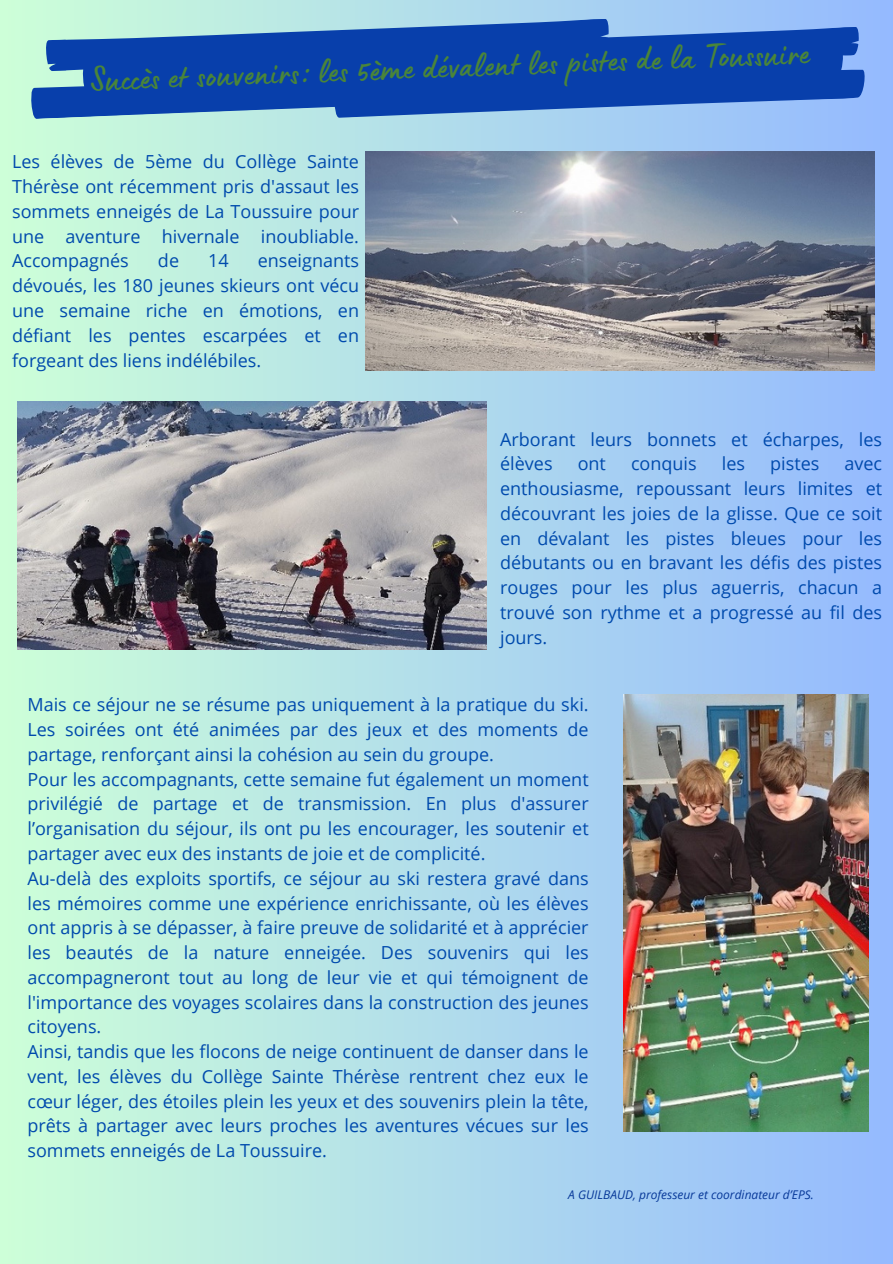
<style>
.page{position:relative;width:893px;height:1264px;background:#fff}
.page>*{position:absolute;margin:0;border:0;box-sizing:border-box;transform-origin:0 0}
.t1{font:35.85px "Lumios Marker";color:#4a8539}
.t2{font:18px/24.8px "Open Sans";color:#004aad;text-align:justify}
.t3{font:italic 12px "Open Sans";color:#083999}
</style>
<div class="page">
<div style="left:0;top:0;width:892px;height:1263px;background:linear-gradient(to right,#cdffd8,#94b9fd)"></div>
<svg style="left:28px;top:18px;width:590px;height:101px;background:#4579bc"></svg>
<svg style="left:332px;top:26px;width:535px;height:93px;background:#2357b8"></svg>
<img style="left:365px;top:151px;width:509px;height:219px">
<img style="left:18px;top:401px;width:468px;height:248px">
<img style="left:623px;top:694px;width:245px;height:436px">
<h1 class="t1" style="left:89px;top:67px;width:721px;rotate:-2deg">Succès et souvenirs: les 5ème dévalent les pistes de la Toussuire</h1>
<p class="t2" style="left:12px;top:149px;width:348px">Les élèves de 5ème du Collège Sainte Thérèse ont récemment pris d'assaut les sommets enneigés de La Toussuire pour une aventure hivernale inoubliable.<br>Accompagnés</p>
<p class="t2" style="left:158px;top:248px;width:23px">de</p>
<p class="t2" style="left:208px;top:248px;width:22px">14</p>
<p class="t2" style="left:12px;top:248px;width:348px;text-indent:246px">enseignants dévoués, les 180 jeunes skieurs ont vécu une semaine riche en émotions, en défiant les pentes escarpées et en forgeant des liens indélébiles.</p>
<p class="t2" style="left:500px;top:426px;width:383px">Arborant leurs bonnets et écharpes, les élèves</p>
<p class="t2" style="left:577px;top:451px;width:30px">ont</p>
<p class="t2" style="left:631px;top:451px;width:67px">conquis</p>
<p class="t2" style="left:721px;top:451px;width:25px">les</p>
<p class="t2" style="left:770px;top:451px;width:51px">pistes</p>
<p class="t2" style="left:500px;top:451px;width:383px;text-indent:344px">avec enthousiasme, repoussant leurs limites et découvrant les joies de la glisse. Que ce soit en dévalant les pistes bleues pour les débutants ou en bravant les défis des pistes rouges pour les plus aguerris, chacun a trouvé son rythme et a progressé au fil des jours.</p>
<h2 class="t2" style="left:27px;top:692px;width:562px;text-align:left">Mais ce séjour ne se résume pas uniquement à la pratique du ski.<br>Les soirées ont été animées par des jeux et des moments de partage, renforçant ainsi la cohésion au sein du groupe.<br>Pour les accompagnants, cette semaine fut également un moment privilégié de partage et de transmission. En plus d'assurer l’organisation du séjour, ils ont pu les encourager, les soutenir et partager avec eux des instants de joie et de complicité.<br>Au-delà des exploits sportifs, ce séjour au ski restera gravé dans les mémoires comme une expérience enrichissante, où les élèves ont appris à se dépasser, à faire preuve de solidarité et à apprécier les beautés de la nature enneigée. Des souvenirs qui les accompagneront tout au long de leur vie et qui témoignent de l'importance des voyages scolaires dans la construction des jeunes citoyens.<br>Ainsi, tandis que les flocons de neige continuent de danser dans le vent, les élèves du Collège Sainte Thérèse rentrent chez eux le cœur léger, des étoiles plein les yeux et des souvenirs plein la tête, prêts à partager avec leurs proches les aventures vécues sur les sommets enneigés de La Toussuire.</h2>
<p class="t3" style="left:568px;top:1186px;width:247px">A GUILBAUD, professeur et coordinateur d’EPS.</p>
</div>
